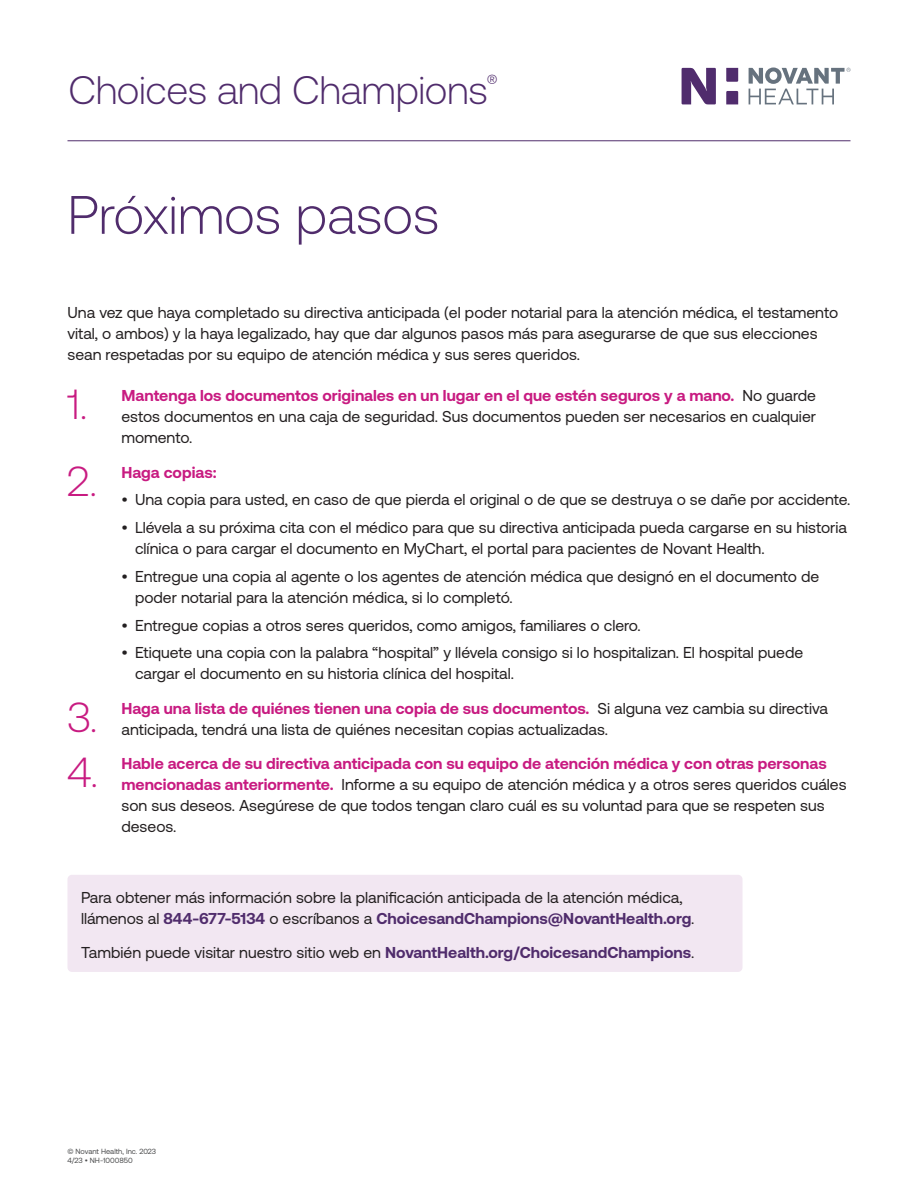
<style>
.page{position:relative;width:918px;height:1188px;background:#fff}
.page>*{position:absolute;margin:0;border:0;box-sizing:border-box;transform-origin:0 0}
.Span_columns{font:300 54px "Aeonik";color:#502c6c}
.t1{font:300 42px "Aeonik";color:#c81b81}
.t2{font:300 39.75px "Aeonik";letter-spacing:-.01em;color:#502c6c}
.t3{font:15.75px/21px "Aeonik";color:#231f20}
.t4{font:700 15.75px "Aeonik";color:#c81b81}
.t5{font:7.5px "Aeonik";color:#4b4c4d}
.s1{font-weight:700;color:#c81b81}
.s2{font-weight:700;color:#502c6c}
</style>
<div class="page">
<svg style="left:682px;top:68px;width:34px;height:36px"></svg>
<svg style="left:726px;top:68px;width:12px;height:14px"></svg>
<svg style="left:726px;top:91px;width:12px;height:13px"></svg>
<svg style="left:749px;top:68px;width:101px;height:36px"></svg>
<hr style="left:68px;top:140px;width:782px;height:1px;background:#502c6c">
<div style="left:68px;top:875px;width:675px;height:97px;background:#f2e7f2;border-radius:5px"></div>
<p class="t2" style="left:69px;top:69px;width:431px">Choices and Champions<sup>®</sup></p>
<p class="Span_columns" style="left:68px;top:185px;width:373px">Próximos pasos</p>
<p class="t3" style="left:68px;top:302px;width:772px">Una vez que haya completado su directiva anticipada (el poder notarial para la atención médica, el testamento vital, o ambos) y la haya legalizado, hay que dar algunos pasos más para asegurarse de que sus elecciones sean respetadas por su equipo de atención médica y sus seres queridos.</p>
<p class="t1" style="left:68px;top:381px;width:22px">1.</p>
<p class="t3" style="left:121px;top:385px;width:696px;text-align:justify"><span class="s1">Mantenga los documentos originales en un lugar en el que estén seguros y a mano.</span> No guarde estos documentos en una caja de seguridad. Sus documentos pueden ser necesarios en cualquier momento.</p>
<p class="t1" style="left:68px;top:458px;width:31px">2.</p>
<p class="t4" style="left:122px;top:463px;width:97px">Haga copias:</p>
<p class="t3" style="left:122px;top:489px;width:730px">• Una copia para usted, en caso de que pierda el original o de que se destruya o se dañe por accidente.</p>
<p class="t3" style="left:135px;top:517px;width:714px;text-indent:-14px">• Llévela a su próxima cita con el médico para que su directiva anticipada pueda cargarse en su historia clínica o para cargar el documento en MyChart, el portal para pacientes de Novant Health.</p>
<p class="t3" style="left:135px;top:566px;width:686px;text-indent:-14px">• Entregue una copia al agente o los agentes de atención médica que designó en el documento de poder notarial para la atención médica, si lo completó.</p>
<p class="t3" style="left:122px;top:615px;width:521px">• Entregue copias a otros seres queridos, como amigos, familiares o clero.</p>
<p class="t3" style="left:135px;top:642px;width:670px;text-indent:-14px">• Etiquete una copia con la palabra “hospital” y llévela consigo si lo hospitalizan. El hospital puede cargar el documento en su historia clínica del hospital.</p>
<p class="t1" style="left:68px;top:694px;width:32px">3.</p>
<p class="t3" style="left:122px;top:698px;width:708px"><span class="s1">Haga una lista de quiénes tienen una copia de sus documentos.</span> Si alguna vez cambia su directiva anticipada, tendrá una lista de quiénes necesitan copias actualizadas.</p>
<p class="t1" style="left:68px;top:750px;width:32px">4.</p>
<p class="t3" style="left:121px;top:753px;width:727px"><span class="s1">Hable acerca de su directiva anticipada con su equipo de atención médica y con otras personas mencionadas anteriormente.</span> Informe a su equipo de atención médica y a otros seres queridos cuáles son sus deseos. Asegúrese de que todos tengan claro cuál es su voluntad para que se respeten sus deseos.</p>
<p class="t3" style="left:81px;top:887px;width:615px">Para obtener más información sobre la planificación anticipada de la atención médica, llámenos al <span class="s2">844-677-5134</span> o escríbanos a <span class="s2">ChoicesandChampions@NovantHealth.org</span>.</p>
<p class="t3" style="left:81px;top:943px;width:615px">También puede visitar nuestro sitio web en <span class="s2">NovantHealth.org/ChoicesandChampions</span>.</p>
<p class="t5" style="left:68px;top:1148px;width:90px">© Novant Health, Inc. 2023</p>
<p class="t5" style="left:68px;top:1157px;width:67px">4/23 • NH-1000850</p>
</div>
